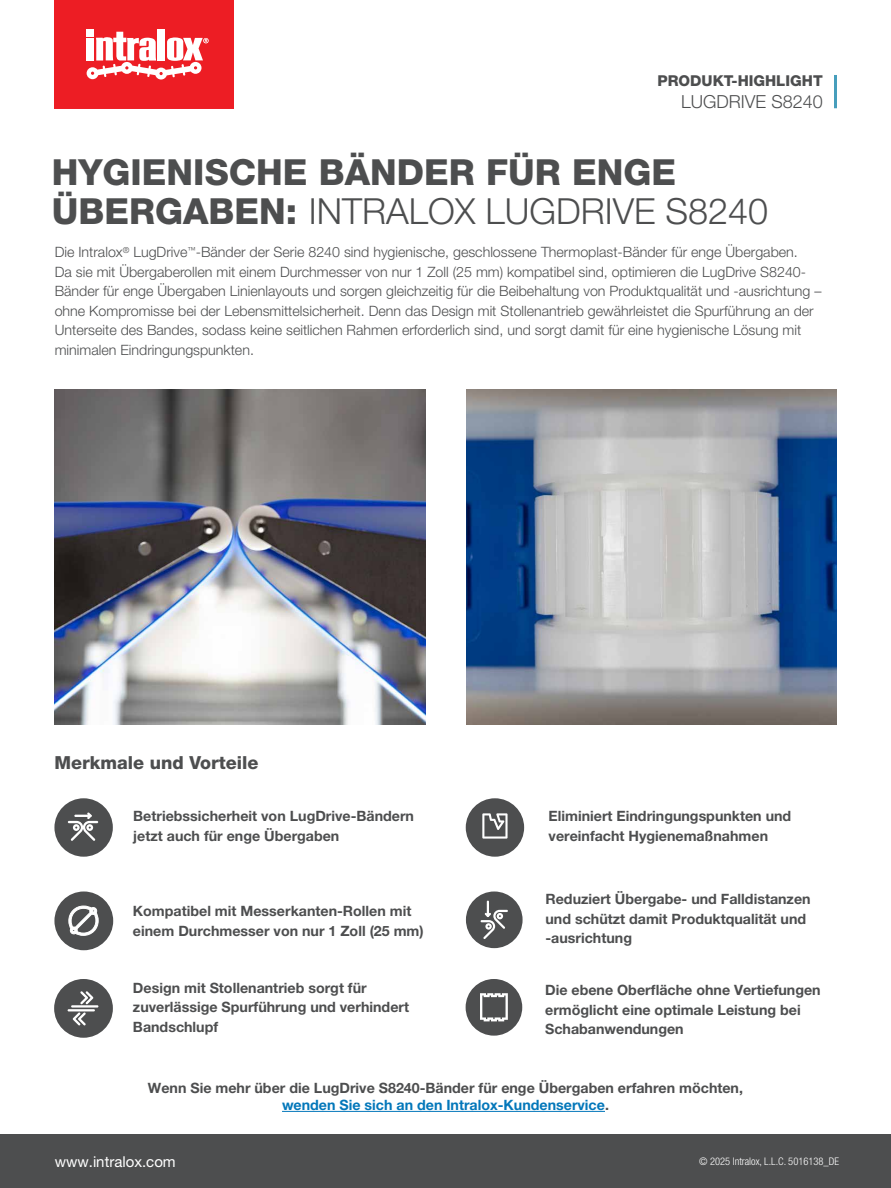
<style>
.page{position:relative;width:891px;height:1188px;background:#fff}
.page>*{position:absolute;margin:0;border:0;box-sizing:border-box;transform-origin:0 0}
.t1{font:800 36px/39px "Helvetica Neue LT Pro";color:#4d4e4f}
.t2{font:800 18px "Helvetica Neue LT Pro";color:#4d4e4f}
.t3{font:300 18px "Helvetica Neue LT Pro";color:#4d4e4f}
.t4{font:800 15px "Helvetica Neue LT Pro";color:#4d4e4f}
.t5{font:15px "Helvetica Neue LT Pro";color:#fff}
.t6{font:300 14.25px/19.5px "Helvetica Neue LT Pro";color:#4d4e4f}
.t7{font:700 14.25px/19.5px "Helvetica Neue LT Pro";color:#4d4e4f}
.t8{font:300 condensed 10.5px "Helvetica Neue LT Pro";color:#fff}
.s1{font-weight:300}
.s2{color:#0377ba}
</style>
<div class="page">
<div style="left:55px;top:0;width:179px;height:108px;background:#ed1d24"></div>
<div style="left:86px;top:29px;width:8px;height:7px;background:#fff"></div>
<div style="left:86px;top:38px;width:8px;height:22px;background:#fff"></div>
<div style="left:158px;top:29px;width:7px;height:31px;background:#fff"></div>
<svg style="left:87px;top:32px;width:122px;height:48px"></svg>
<div style="left:0;top:1134px;width:891px;height:54px;background:#4d4e4f"></div>
<hr style="left:834px;top:75px;width:3px;height:33px;background:#479ebc">
<img style="left:54px;top:390px;width:371px;height:334px">
<img style="left:466px;top:390px;width:371px;height:334px">
<hr style="left:282px;top:1111px;width:323px;height:1px;background:#0377ba">
<div style="left:54px;top:798px;width:59px;height:59px;background:#4d4e4f;border-radius:50%"></div>
<div style="left:54px;top:892px;width:59px;height:58px;background:#4d4e4f;border-radius:50%"></div>
<div style="left:54px;top:979px;width:59px;height:59px;background:#4d4e4f;border-radius:50%"></div>
<div style="left:466px;top:798px;width:58px;height:59px;background:#4d4e4f;border-radius:50%"></div>
<div style="left:466px;top:892px;width:57px;height:56px;background:#4d4e4f;border-radius:50%"></div>
<div style="left:466px;top:979px;width:56px;height:57px;background:#4d4e4f;border-radius:50%"></div>
<svg style="left:482px;top:813px;width:26px;height:26px"></svg>
<svg style="left:68px;top:812px;width:30px;height:29px"></svg>
<svg style="left:68px;top:906px;width:31px;height:30px"></svg>
<svg style="left:80px;top:991px;width:13px;height:13px"></svg>
<svg style="left:73px;top:1012px;width:13px;height:13px"></svg>
<hr style="left:71px;top:1005px;width:27px;height:3px;background:#fff">
<hr style="left:68px;top:1009px;width:27px;height:2px;background:#fff">
<svg style="left:481px;top:901px;width:27px;height:38px"></svg>
<svg style="left:480px;top:993px;width:28px;height:28px"></svg>
<p class="t4" style="left:657px;top:71px;width:167px">PRODUKT-HIGHLIGHT</p>
<p class="t3" style="left:681px;top:91px;width:143px">LUGDRIVE S8240</p>
<h1 class="t1" style="left:52px;top:153px;width:718px">HYGIENISCHE BÄNDER FÜR ENGE<br>ÜBERGABEN: <span class="s1">INTRALOX LUGDRIVE S8240</span></h1>
<p class="t6" style="left:55px;top:242px;width:768px">Die Intralox<sup>®</sup> LugDrive<sup>™</sup>-Bänder der Serie 8240 sind hygienische, geschlossene Thermoplast-Bänder für enge Übergaben.<br>Da sie mit Übergaberollen mit einem Durchmesser von nur 1 Zoll (25 mm) kompatibel sind, optimieren die LugDrive S8240- Bänder für enge Übergaben Linienlayouts und sorgen gleichzeitig für die Beibehaltung von Produktqualität und -ausrichtung – ohne Kompromisse bei der Lebensmittelsicherheit. Denn das Design mit Stollenantrieb gewährleistet die Spurführung an der Unterseite des Bandes, sodass keine seitlichen Rahmen erforderlich sind, und sorgt damit für eine hygienische Lösung mit minimalen Eindringungspunkten.</p>
<p class="t2" style="left:54px;top:752px;width:206px">Merkmale und Vorteile</p>
<p class="t7" style="left:133px;top:806px;width:282px">Betriebssicherheit von LugDrive-Bändern jetzt auch für enge Übergaben</p>
<p class="t7" style="left:133px;top:901px;width:292px">Kompatibel mit Messerkanten-Rollen mit einem Durchmesser von nur 1 Zoll (25 mm)</p>
<p class="t7" style="left:133px;top:978px;width:278px">Design mit Stollenantrieb sorgt für zuverlässige Spurführung und verhindert<br>Bandschlupf</p>
<p class="t7" style="left:549px;top:806px;width:244px">Eliminiert Eindringungspunkten und vereinfacht Hygienemaßnahmen</p>
<p class="t7" style="left:546px;top:889px;width:267px">Reduziert Übergabe- und Falldistanzen und schützt damit Produktqualität und -ausrichtung</p>
<p class="t7" style="left:545px;top:980px;width:277px">Die ebene Oberfläche ohne Vertiefungen ermöglicht eine optimale Leistung bei<br>Schabanwendungen</p>
<p class="t7" style="left:148px;top:1079px;width:597px;line-height:17.2px;text-align:center">Wenn Sie mehr über die LugDrive S8240-Bänder für enge Übergaben erfahren möchten, <span class="s2">wenden Sie sich an den Intralox-Kundenservice</span>.</p>
<p class="t5" style="left:55px;top:1152px;width:123px">www.intralox.com</p>
<p class="t8" style="left:699px;top:1155px;width:141px">© 2025 Intralox, L.L.C. 5016138_DE</p>
</div>
